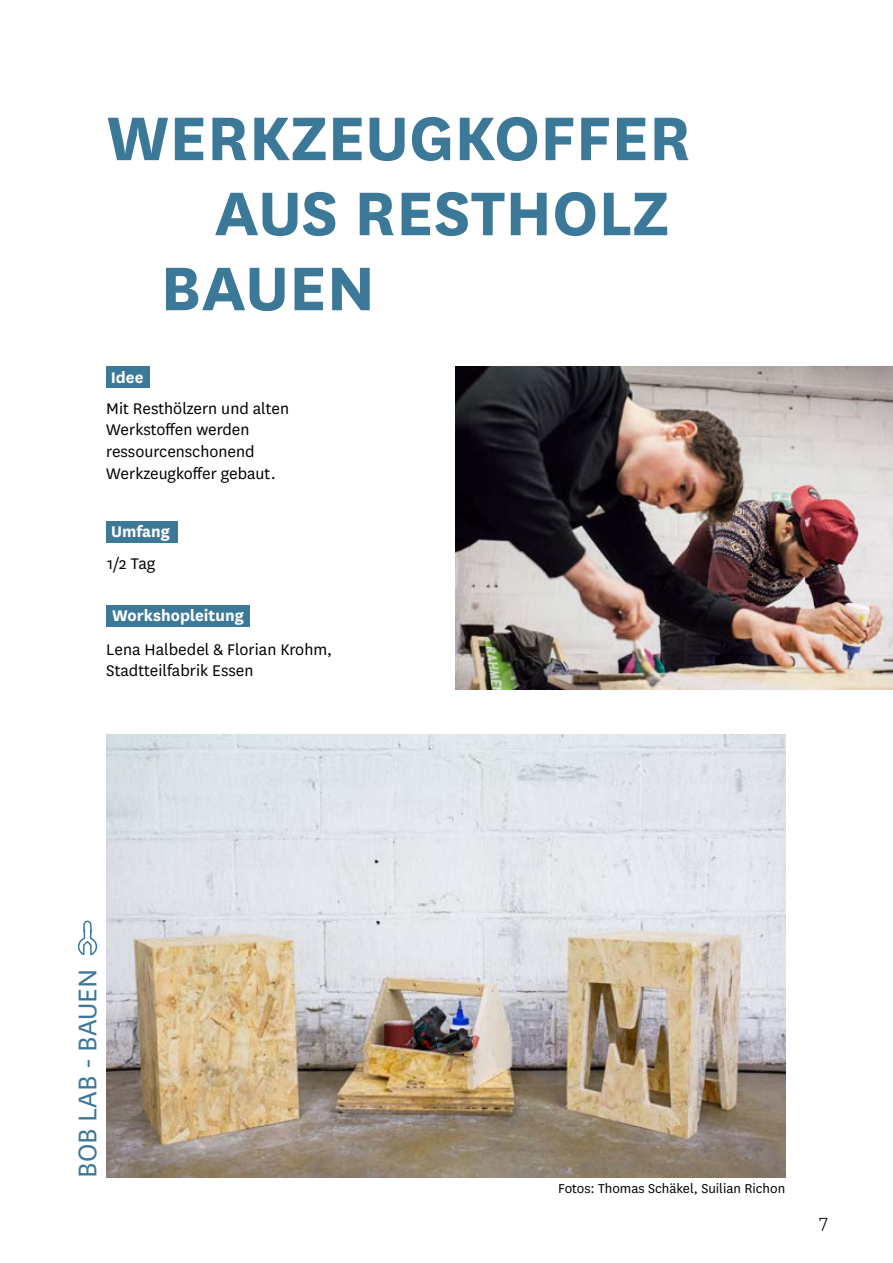
<style>
.page{position:relative;width:893px;height:1263px;background:#fff}
.page>*{position:absolute;margin:0;border:0;box-sizing:border-box;transform-origin:0 0}
.t1{font:700 72px "National";color:#3c7897}
.t2{font:30px "National";color:#3c7897}
.t3{font:300 21px "National";color:#000}
.t4{font:18px/21.6px "National";color:#000}
.t5{font:700 18px "National";color:#fff}
.t6{font:15px "National";color:#000}
</style>
<div class="page">
<div style="left:107px;top:605px;width:143px;height:22px;background:#3c7897"></div>
<div style="left:106px;top:366px;width:44px;height:21px;background:#3c7897"></div>
<img style="left:106px;top:734px;width:679px;height:444px">
<svg style="left:77px;top:920px;width:21px;height:36px"></svg>
<div style="left:106px;top:521px;width:71px;height:21px;background:#3c7897"></div>
<img style="left:455px;top:366px;width:438px;height:323px">
<h1 class="t1" style="left:106px;top:87px;width:586px">WERKZEUGKOFFER</h1>
<h1 class="t1" style="left:214px;top:162px;width:456px">AUS RESTHOLZ</h1>
<h1 class="t1" style="left:160px;top:237px;width:216px">BAUEN</h1>
<p class="t5" style="left:111px;top:364px;width:34px">Idee</p>
<p class="t4" style="left:106px;top:397px;width:184px">Mit Resthölzern und alten<br>Werkstoffen werden ressourcenschonend<br>Werkzeugkoffer gebaut.</p>
<p class="t5" style="left:111px;top:519px;width:60px">Umfang</p>
<p class="t4" style="left:107px;top:552px;width:50px">1/2 Tag</p>
<p class="t5" style="left:112px;top:603px;width:133px">Workshopleitung</p>
<p class="t4" style="left:106px;top:638px;width:227px">Lena Halbedel &amp; Florian Krohm,<br>Stadtteilfabrik Essen</p>
<h2 class="t2" style="left:68px;top:1177px;width:210px;rotate:-90deg">BOB LAB - BAUEN</h2>
<p class="t6" style="left:558px;top:1179px;width:229px">Fotos: Thomas Schäkel, Suilian Richon</p>
<p class="t3" style="left:819px;top:1208px;width:11px">7</p>
</div>
